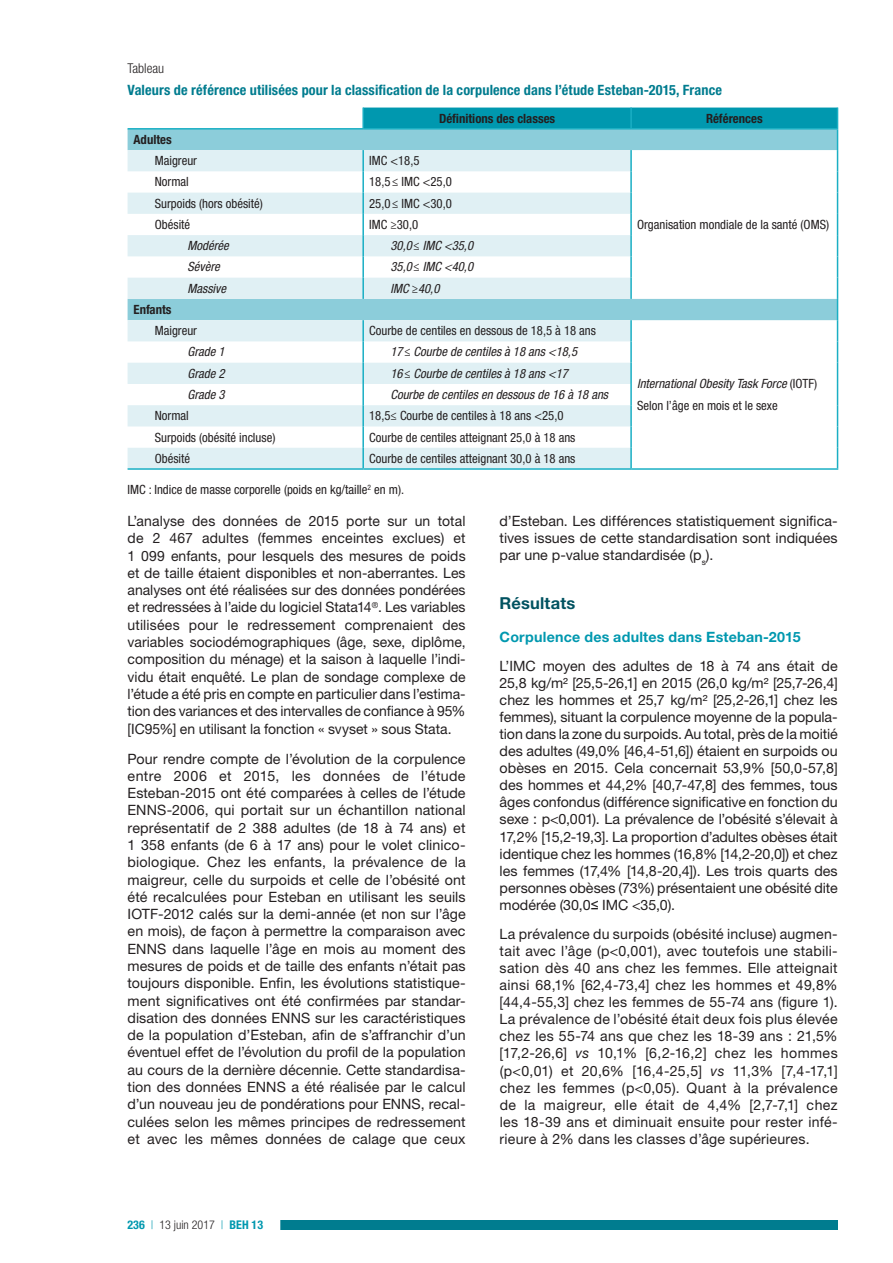
<style>
.page{position:relative;width:893px;height:1263px;background:#fff}
.page>*{position:absolute;margin:0;border:0;box-sizing:border-box;transform-origin:0 0}
.t1{font:700 16.5px "Helvetica Neue LT Std";letter-spacing:.01em;color:#005260}
.t2{font:14.25px/17.2px "Helvetica Neue LT Std";letter-spacing:.005em;color:#231f20;text-align:justify}
.t3{font:700 condensed 14.25px "Helvetica Neue LT Std";letter-spacing:.01em;color:#007c8f}
.t4{font:700 14.25px "Helvetica Neue LT Std";letter-spacing:.015em;color:#0098af}
.t5{font:300 condensed 13.5px "Helvetica Neue LT Std";color:#231f20}
.t6{font:condensed 12.75px/22.5px "Helvetica Neue LT Std";color:#231f20}
.t7{font:italic condensed 12.75px "Helvetica Neue LT Std";color:#231f20}
.t8{font:700 condensed 12.75px "Helvetica Neue LT Std";color:#231f20}
.t9{font:300 condensed 12px "Helvetica Neue LT Std";color:#231f20}
.s1{font-style:italic}
.s2{font-style:normal}
.s3{font-weight:700;color:#0098af}
.s4{color:#0098af}
.s5{font-family:"Arial"}
</style>
<div class="page">
<div style="left:242px;top:1221px;width:596px;height:9px;background:#007c8f"></div>
<div style="left:110px;top:1219px;width:170px;height:12px;background:#fff"></div>
<div style="left:128px;top:130px;width:235px;height:20px;background:#8ccdda"></div>
<svg style="left:128px;top:150px;width:235px;height:318px;fill:#e0f0f4"></svg>
<hr style="left:128px;top:128px;width:235px;height:2px;background:#1aafc4">
<hr style="left:362px;top:108px;width:2px;height:20px;background:#1aafc4">
<hr style="left:362px;top:150px;width:2px;height:21px;background:#1aafc4">
<hr style="left:362px;top:171px;width:2px;height:22px;background:#1aafc4">
<hr style="left:362px;top:193px;width:2px;height:21px;background:#1aafc4">
<hr style="left:362px;top:214px;width:2px;height:21px;background:#1aafc4">
<hr style="left:362px;top:235px;width:2px;height:21px;background:#1aafc4">
<hr style="left:362px;top:256px;width:2px;height:22px;background:#1aafc4">
<hr style="left:362px;top:278px;width:2px;height:21px;background:#1aafc4">
<hr style="left:362px;top:320px;width:2px;height:21px;background:#1aafc4">
<hr style="left:362px;top:341px;width:2px;height:22px;background:#1aafc4">
<hr style="left:362px;top:363px;width:2px;height:21px;background:#1aafc4">
<hr style="left:362px;top:384px;width:2px;height:21px;background:#1aafc4">
<hr style="left:362px;top:405px;width:2px;height:21px;background:#1aafc4">
<hr style="left:362px;top:426px;width:2px;height:22px;background:#1aafc4">
<hr style="left:128px;top:468px;width:235px;height:2px;background:#1aafc4">
<hr style="left:362px;top:448px;width:2px;height:20px;background:#1aafc4">
<hr style="left:363px;top:468px;width:268px;height:2px;background:#1aafc4">
<svg style="left:363px;top:108px;width:475px;height:360px"></svg>
<hr style="left:631px;top:468px;width:207px;height:2px;background:#1aafc4">
<p class="t5" style="left:128px;top:61px;width:38px">Tableau</p>
<p class="t3" style="left:128px;top:81px;width:596px">Valeurs de référence utilisées pour la classification de la corpulence dans l’étude Esteban-2015, France</p>
<p class="t8" style="left:439px;top:110px;width:118px">Définitions des classes</p>
<p class="t8" style="left:706px;top:110px;width:58px">Références</p>
<p class="t8" style="left:134px;top:132px;width:40px">Adultes</p>
<p class="t6" style="left:155px;top:149px;width:44px">Maigreur</p>
<p class="t6" style="left:369px;top:149px;width:52px">IMC &lt;18,5</p>
<p class="t6" style="left:155px;top:171px;width:35px">Normal</p>
<p class="t6" style="left:369px;top:171px;width:84px">18,5<span class="s1">≤</span> IMC &lt;25,0</p>
<p class="t6" style="left:155px;top:192px;width:110px">Surpoids (hors obésité)</p>
<p class="t6" style="left:369px;top:192px;width:84px">25,0<span class="s1">≤</span> IMC &lt;30,0</p>
<p class="t6" style="left:155px;top:213px;width:37px">Obésité</p>
<p class="t6" style="left:369px;top:213px;width:51px">IMC ≥30,0</p>
<p class="t7" style="left:188px;top:238px;width:43px">Modérée</p>
<p class="t7" style="left:390px;top:238px;width:84px">30,0≤ IMC &lt;35,0</p>
<p class="t7" style="left:188px;top:260px;width:34px">Sévère</p>
<p class="t7" style="left:390px;top:260px;width:84px">35,0≤ IMC &lt;40,0</p>
<p class="t7" style="left:188px;top:281px;width:40px">Massive</p>
<p class="t7" style="left:390px;top:281px;width:51px">IMC <span class="s2">≥</span>40,0</p>
<p class="t8" style="left:134px;top:302px;width:39px">Enfants</p>
<p class="t6" style="left:155px;top:319px;width:44px">Maigreur</p>
<p class="t6" style="left:369px;top:319px;width:228px">Courbe de centiles en dessous de 18,5 à 18 ans</p>
<p class="t7" style="left:188px;top:345px;width:39px">Grade 1</p>
<p class="t7" style="left:390px;top:345px;width:188px">17≤ Courbe de centiles à 18 ans &lt;18,5</p>
<p class="t7" style="left:188px;top:366px;width:39px">Grade 2</p>
<p class="t7" style="left:390px;top:366px;width:179px">16≤ Courbe de centiles à 18 ans &lt;17</p>
<p class="t7" style="left:188px;top:387px;width:39px">Grade 3</p>
<p class="t7" style="left:390px;top:387px;width:219px">Courbe de centiles en dessous de 16 à 18 ans</p>
<p class="t6" style="left:155px;top:404px;width:35px">Normal</p>
<p class="t6" style="left:369px;top:404px;width:196px">18,5≤ Courbe de centiles à 18 ans &lt;25,0</p>
<p class="t6" style="left:155px;top:426px;width:122px">Surpoids (obésité incluse)</p>
<p class="t6" style="left:369px;top:426px;width:208px">Courbe de centiles atteignant 25,0 à 18 ans</p>
<p class="t6" style="left:155px;top:447px;width:37px">Obésité</p>
<p class="t6" style="left:369px;top:447px;width:208px">Courbe de centiles atteignant 30,0 à 18 ans</p>
<p class="t6" style="left:128px;top:478px;width:278px">IMC : Indice de masse corporelle (poids en kg/taille<sup>2</sup> en m).</p>
<p class="t6" style="left:637px;top:213px;width:194px">Organisation mondiale de la santé (OMS)</p>
<p class="t6" style="left:637px;top:372px;width:182px"><span class="s1">International Obesity Task Force</span> (IOTF)<br>Selon l’âge en mois et le sexe</p>
<p class="t2" style="left:128px;top:512px;width:340px">L’analyse des données de 2015 porte sur un total de 2 467 adultes (femmes enceintes exclues) et 1 099 enfants, pour lesquels des mesures de poids et de taille étaient disponibles et non-aberrantes. Les analyses ont été réalisées sur des données pondérées et redressées à l’aide du logiciel Stata14<sup>®</sup>. Les variables utilisées pour le redressement comprenaient des variables sociodémographiques (âge, sexe, diplôme, composition du ménage) et la saison à laquelle l’indi&shy;vidu était enquêté. Le plan de sondage complexe de l’étude a été pris en compte en particulier dans l’estima&shy;tion des variances et des intervalles de confiance à 95% [IC95%] en utilisant la fonction « svyset » sous Stata.</p>
<p class="t2" style="left:128px;top:750px;width:340px">Pour rendre compte de l’évolution de la corpulence entre 2006 et 2015, les données de l’étude Esteban-2015 ont été comparées à celles de l’étude ENNS-2006, qui portait sur un échantillon national représentatif de 2 388 adultes (de 18 à 74 ans) et 1 358 enfants (de 6 à 17 ans) pour le volet clinico&shy;biologique. Chez les enfants, la prévalence de la maigreur, celle du surpoids et celle de l’obésité ont été recalculées pour Esteban en utilisant les seuils IOTF-2012 calés sur la demi-année (et non sur l’âge en mois), de façon à permettre la comparaison avec ENNS dans laquelle l’âge en mois au moment des mesures de poids et de taille des enfants n’était pas toujours disponible. Enfin, les évolutions statistique&shy;ment significatives ont été confirmées par standar&shy;disation des données ENNS sur les caractéristiques de la population d’Esteban, afin de s’affranchir d’un éventuel effet de l’évolution du profil de la population au cours de la dernière décennie. Cette standardisa&shy;tion des données ENNS a été réalisée par le calcul d’un nouveau jeu de pondérations pour ENNS, recal&shy;culées selon les mêmes principes de redressement et avec les mêmes données de calage que ceux</p>
<p class="t9" style="left:128px;top:1218px;width:137px"><span class="s3">236</span> <span class="s4">|</span> 13 juin 2017 <span class="s4">|</span> <span class="s3">BEH 13</span></p>
<p class="t2" style="left:500px;top:512px;width:340px">d’Esteban. Les différences statistiquement significa&shy;tives issues de cette standardisation sont indiquées par une p-value standardisée (p<sub>s</sub>).</p>
<p class="t1" style="left:500px;top:593px;width:77px">Résultats</p>
<p class="t4" style="left:500px;top:628px;width:303px">Corpulence des adultes dans Esteban-2015</p>
<p class="t2" style="left:500px;top:657px;width:340px">L’IMC moyen des adultes de 18 à 74 ans était de 25,8 kg/m² [25,5-26,1] en 2015 (26,0 kg/m² [25,7-26,4] chez les hommes et 25,7 kg/m² [25,2-26,1] chez les femmes), situant la corpulence moyenne de la popula&shy;tion dans la zone du surpoids. Au total, près de la moitié des adultes (49,0% [46,4-51,6]) étaient en surpoids ou obèses en 2015. Cela concernait 53,9% [50,0-57,8] des hommes et 44,2% [40,7-47,8] des femmes, tous âges confondus (différence significative en fonction du sexe : p&lt;0,001). La prévalence de l’obésité s’élevait à 17,2% [15,2-19,3]. La proportion d’adultes obèses était identique chez les hommes (16,8% [14,2-20,0]) et chez les femmes (17,4% [14,8-20,4]). Les trois quarts des personnes obèses (73%) présentaient une obésité dite modérée (30,0<span class="s5">≤</span> IMC &lt;35,0).</p>
<p class="t2" style="left:500px;top:925px;width:340px">La prévalence du surpoids (obésité incluse) augmen&shy;tait avec l’âge (p&lt;0,001), avec toutefois une stabili&shy;sation dès 40 ans chez les femmes. Elle atteignait ainsi 68,1% [62,4-73,4] chez les hommes et 49,8% [44,4-55,3] chez les femmes de 55-74 ans (figure 1).<br>La prévalence de l’obésité était deux fois plus élevée chez les 55-74 ans que chez les 18-39 ans : 21,5% [17,2-26,6] <span class="s1">vs</span> 10,1% [6,2-16,2] chez les hommes (p&lt;0,01) et 20,6% [16,4-25,5] <span class="s1">vs</span> 11,3% [7,4-17,1] chez les femmes (p&lt;0,05). Quant à la prévalence de la maigreur, elle était de 4,4% [2,7-7,1] chez les 18-39 ans et diminuait ensuite pour rester infé&shy;rieure à 2% dans les classes d’âge supérieures.</p>
</div>
